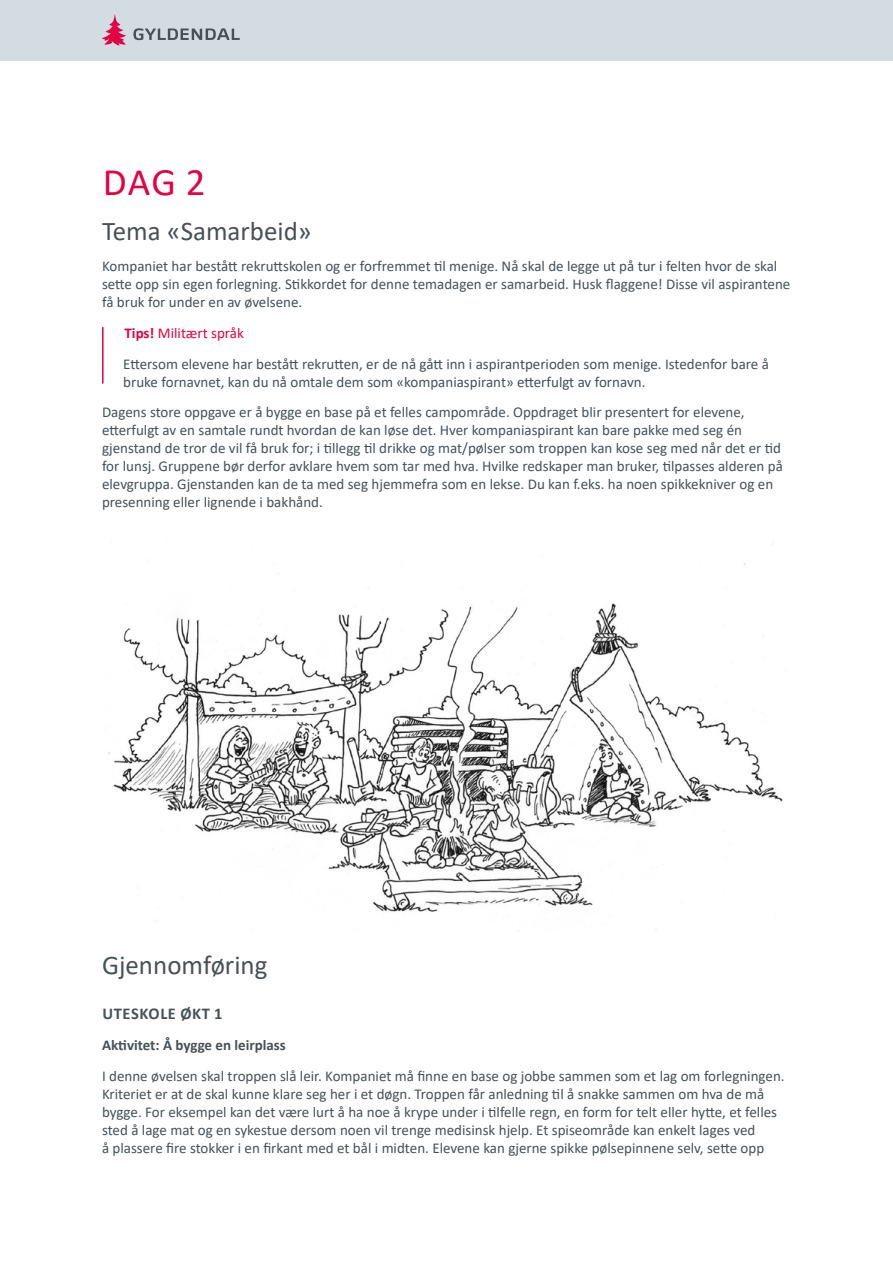
<style>
.page{position:relative;width:893px;height:1263px;background:#fff}
.page>*{position:absolute;margin:0;border:0;box-sizing:border-box;transform-origin:0 0}
.t1{font:39px "Calibri";color:#e50043}
.t2{font:27px "Calibri";color:#485156}
.t3{font:700 16.5px "Calibri";letter-spacing:.04em;color:#485156}
.t4{font:15px/18px "Calibri";color:#485156}
.t5{font:700 15px "Calibri";color:#485156}
.s1{font-weight:700;color:#e50043}
.s2{color:#e50043}
</style>
<div class="page">
<div style="left:0;top:0;width:893px;height:60px;background:#d3dce1"></div>
<svg style="left:102px;top:15px;width:24px;height:31px"></svg>
<svg style="left:133px;top:28px;width:107px;height:12px"></svg>
<hr style="left:102px;top:327px;width:2px;height:57px;background:#e50043">
<img style="left:108px;top:544px;width:675px;height:368px">
<h1 class="t1" style="left:103px;top:155px;width:104px">DAG 2</h1>
<h2 class="t2" style="left:102px;top:213px;width:211px">Tema «Samarbeid»</h2>
<p class="t4" style="left:102px;top:257px;width:690px">Kompaniet har bestått rekruttskolen og er forfremmet til menige. Nå skal de legge ut på tur i felten hvor de skal sette opp sin egen forlegning. Stikkordet for denne temadagen er samarbeid. Husk flaggene! Disse vil aspirantene få bruk for under en av øvelsene.</p>
<p class="t4" style="left:123px;top:317px;width:647px;line-height:30.8px"><span class="s1">Tips!</span> <span class="s2">Militært språk<br></span>Ettersom elevene har bestått rekrutten, er de nå gått inn i aspirantperioden som menige. Istedenfor bare å</p>
<p class="t4" style="left:102px;top:366px;width:644px;line-height:30.8px;text-indent:21px">bruke fornavnet, kan du nå omtale dem som «kompaniaspirant» etterfulgt av fornavn.<br>Dagens store oppgave er å bygge en base på et felles campområde. Oppdraget blir presentert for elevene,</p>
<p class="t4" style="left:102px;top:421px;width:682px">etterfulgt av en samtale rundt hvordan de kan løse det. Hver kompaniaspirant kan bare pakke med seg én gjenstand de tror de vil få bruk for; i tillegg til drikke og mat/pølser som troppen kan kose seg med når det er tid for lunsj. Gruppene bør derfor avklare hvem som tar med hva. Hvilke redskaper man bruker, tilpasses alderen på elevgruppa. Gjenstanden kan de ta med seg hjemmefra som en lekse. Du kan f.eks. ha noen spikkekniver og en presenning eller lignende i bakhånd.</p>
<h2 class="t2" style="left:102px;top:946px;width:167px">Gjennomføring</h2>
<p class="t3" style="left:102px;top:1002px;width:122px">UTESKOLE ØKT 1</p>
<p class="t5" style="left:102px;top:1034px;width:185px">Aktivitet: Å bygge en leirplass</p>
<p class="t4" style="left:102px;top:1066px;width:684px">I denne øvelsen skal troppen slå leir. Kompaniet må finne en base og jobbe sammen som et lag om forlegningen.<br>Kriteriet er at de skal kunne klare seg her i et døgn. Troppen får anledning til å snakke sammen om hva de må bygge. For eksempel kan det være lurt å ha noe å krype under i tilfelle regn, en form for telt eller hytte, et felles sted å lage mat og en sykestue dersom noen vil trenge medisinsk hjelp. Et spiseområde kan enkelt lages ved<br>å plassere fire stokker i en firkant med et bål i midten. Elevene kan gjerne spikke pølsepinnene selv, sette opp</p>
</div>
